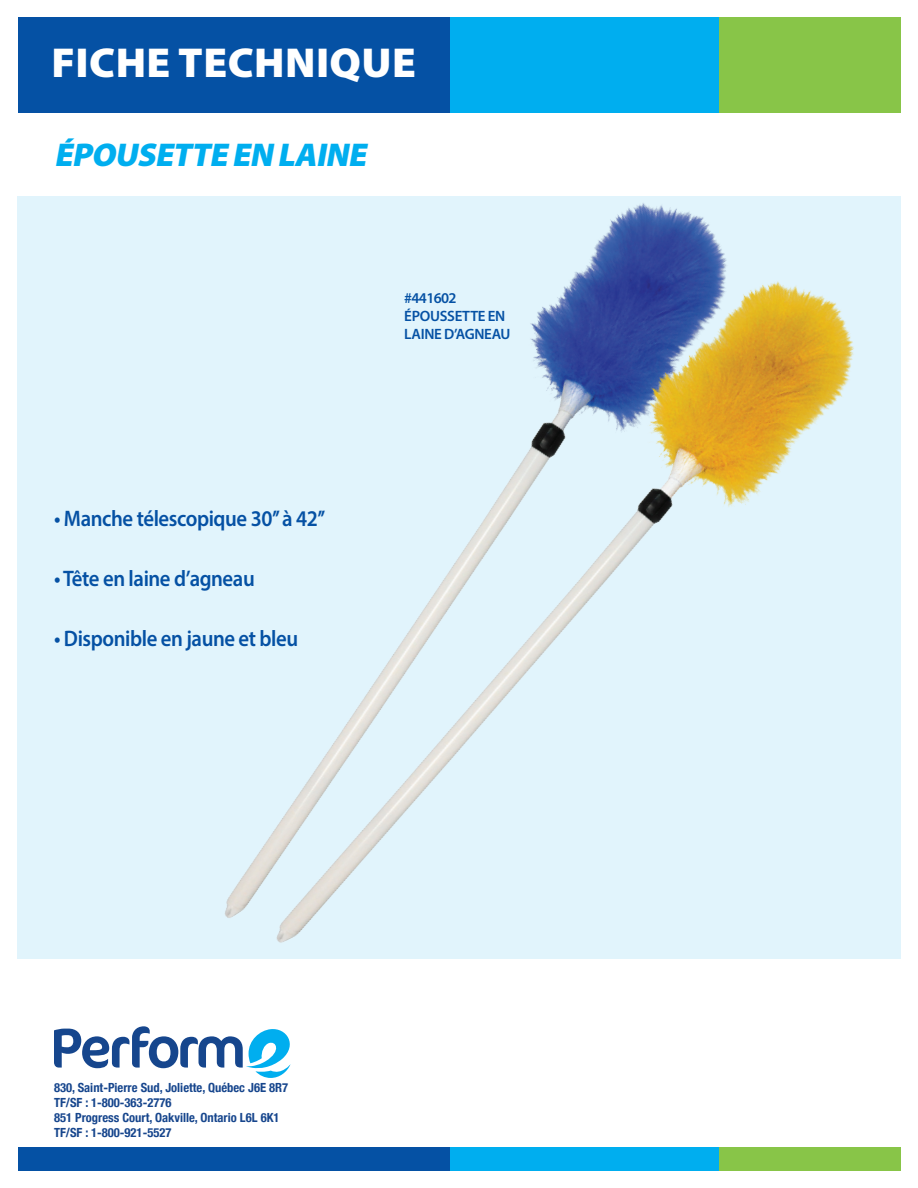
<style>
.page{position:relative;width:918px;height:1188px;background:#fff}
.page>*{position:absolute;margin:0;border:0;box-sizing:border-box;transform-origin:0 0}
.t1{font:900 42px "Myriad Pro";letter-spacing:.01em;color:#fff}
.t2{font:italic 900 33px "Myriad Pro";color:#00aeef}
.t3{font:600 22.5px "Myriad Pro";letter-spacing:-.02em;color:#0551a4;scale:.92 1}
.t4{font:600 15px/18px "Myriad Pro";letter-spacing:-.02em;color:#0551a4}
.t5{font:700 condensed 12.6px/15.1px "Helvetica Neue";color:#17468d}
</style>
<div class="page">
<div style="left:719px;top:17px;width:182px;height:95px;background:#88c548"></div>
<div style="left:450px;top:17px;width:269px;height:95px;background:#00aeef"></div>
<div style="left:18px;top:17px;width:432px;height:95px;background:#0551a4"></div>
<div style="left:719px;top:1148px;width:182px;height:23px;background:#88c548"></div>
<div style="left:450px;top:1148px;width:269px;height:23px;background:#00aeef"></div>
<div style="left:18px;top:1148px;width:432px;height:23px;background:#0551a4"></div>
<svg style="left:54px;top:1026px;width:237px;height:52px"></svg>
<div style="left:17px;top:196px;width:884px;height:763px;background:#e1f4fc"></div>
<img style="left:73px;top:235px;width:828px;height:724px">
<h1 class="t1" style="left:52px;top:35px;width:366px">FICHE TECHNIQUE</h1>
<h2 class="t2" style="left:54px;top:133px;width:321px">ÉPOUSETTE EN LAINE</h2>
<p class="t4" style="left:404px;top:288px;width:108px">#441602<br>ÉPOUSSETTE EN<br>LAINE D’AGNEAU</p>
<h3 class="t3" style="left:54px;top:504px;width:297px">• Manche télescopique 30’’ à 42’’</h3>
<h3 class="t3" style="left:54px;top:564px;width:220px">• Tête en laine d’agneau</h3>
<h3 class="t3" style="left:54px;top:624px;width:267px">• Disponible en jaune et bleu</h3>
<p class="t5" style="left:54px;top:1079px;width:236px">830, Saint-Pierre Sud, Joliette, Québec J6E 8R7<br>TF/SF : 1-800-363-2776<br>851 Progress Court, Oakville, Ontario L6L 6K1<br>TF/SF : 1-800-921-5527</p>
</div>
